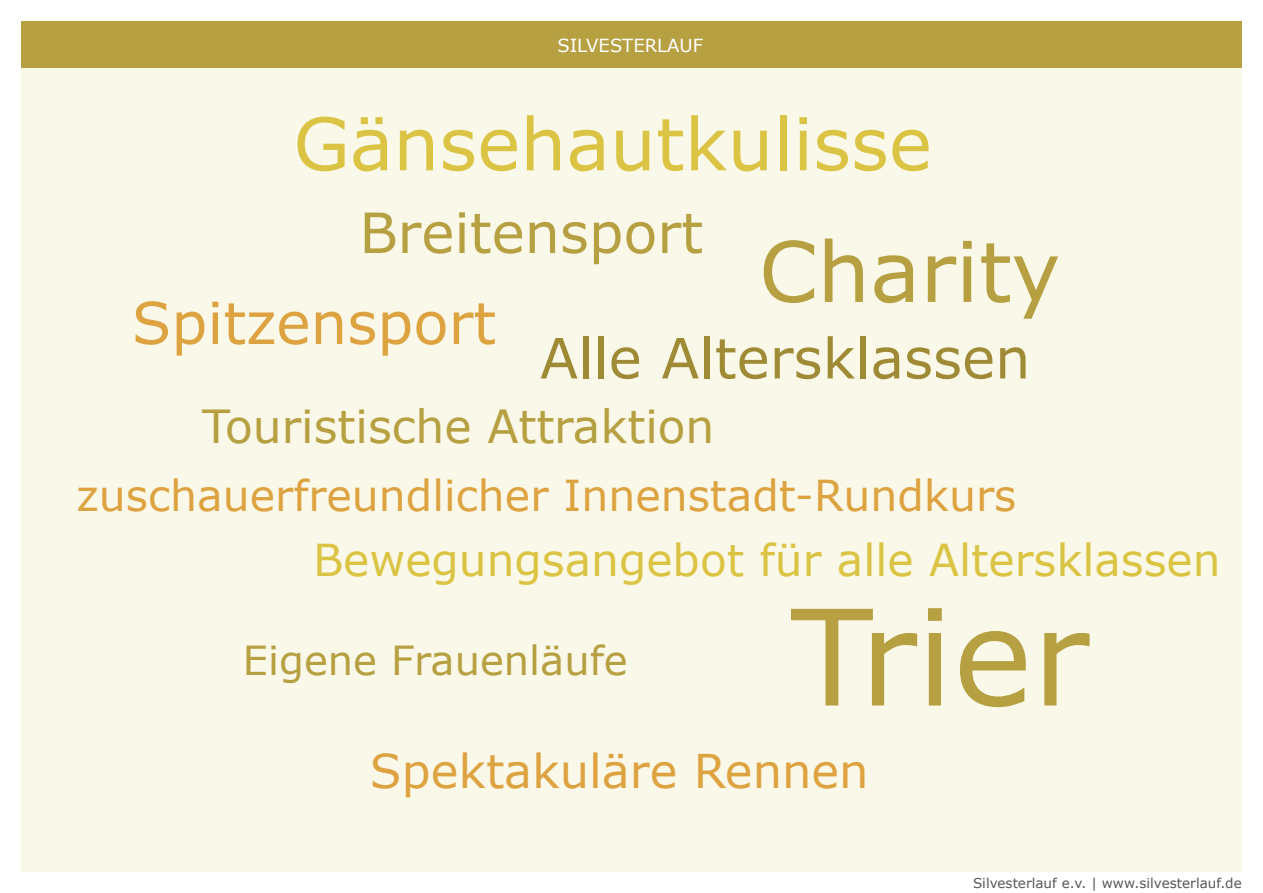
<style>
.page{position:relative;width:1263px;height:893px;background:#fff}
.page>*{position:absolute;margin:0;border:0;box-sizing:border-box;transform-origin:0 0}
.t1{font:132.9px "MS Reference Sans Serif";color:#b6a041}
.t2{font:83.4px "MS Reference Sans Serif";color:#b6a041}
.t3{font:72.6px "MS Reference Sans Serif";color:#dbc443}
.t4{font:57.9px "MS Reference Sans Serif";color:#dea341}
.t5{font:55.65px "MS Reference Sans Serif";color:#9f8b35}
.t6{font:55.65px "MS Reference Sans Serif";color:#b6a041}
.t7{font:46.5px "MS Reference Sans Serif";color:#dea341}
.t8{font:45.6px "MS Reference Sans Serif";color:#b6a041}
.t9{font:43.95px "MS Reference Sans Serif";color:#dbc443}
.t10{font:42.6px "MS Reference Sans Serif";color:#dea341}
.t11{font:40.05px "MS Reference Sans Serif";color:#b6a041}
.t12{font:18px "MS Reference Sans Serif";color:#fff}
.t13{font:13.5px "MS Reference Sans Serif";color:#57585a}
</style>
<div class="page">
<div style="left:21px;top:66px;width:1221px;height:806px;background:#faf8e9"></div>
<div style="left:21px;top:21px;width:1221px;height:47px;background:#b6a041"></div>
<p class="t12" style="left:557px;top:34px;width:147px">SILVESTERLAUF</p>
<h3 class="t3" style="left:293px;top:97px;width:640px">Gänsehautkulisse</h3>
<h3 class="t6" style="left:359px;top:197px;width:345px">Breitensport</h3>
<h3 class="t4" style="left:132px;top:286px;width:366px">Spitzensport</h3>
<h2 class="t2" style="left:759px;top:218px;width:303px">Charity</h2>
<h3 class="t5" style="left:540px;top:323px;width:492px">Alle Altersklassen</h3>
<p class="t8" style="left:202px;top:397px;width:514px">Touristische Attraktion</p>
<p class="t10" style="left:76px;top:468px;width:941px">zuschauerfreundlicher Innenstadt-Rundkurs</p>
<p class="t9" style="left:313px;top:532px;width:909px">Bewegungsangebot für alle Altersklassen</p>
<p class="t11" style="left:243px;top:635px;width:386px">Eigene Frauenläufe</p>
<h1 class="t1" style="left:791px;top:572px;width:300px">Trier</h1>
<p class="t7" style="left:370px;top:741px;width:500px">Spektakuläre Rennen</p>
<p class="t13" style="left:973px;top:874px;width:270px">Silvesterlauf e.v. | www.silvesterlauf.de</p>
</div>
